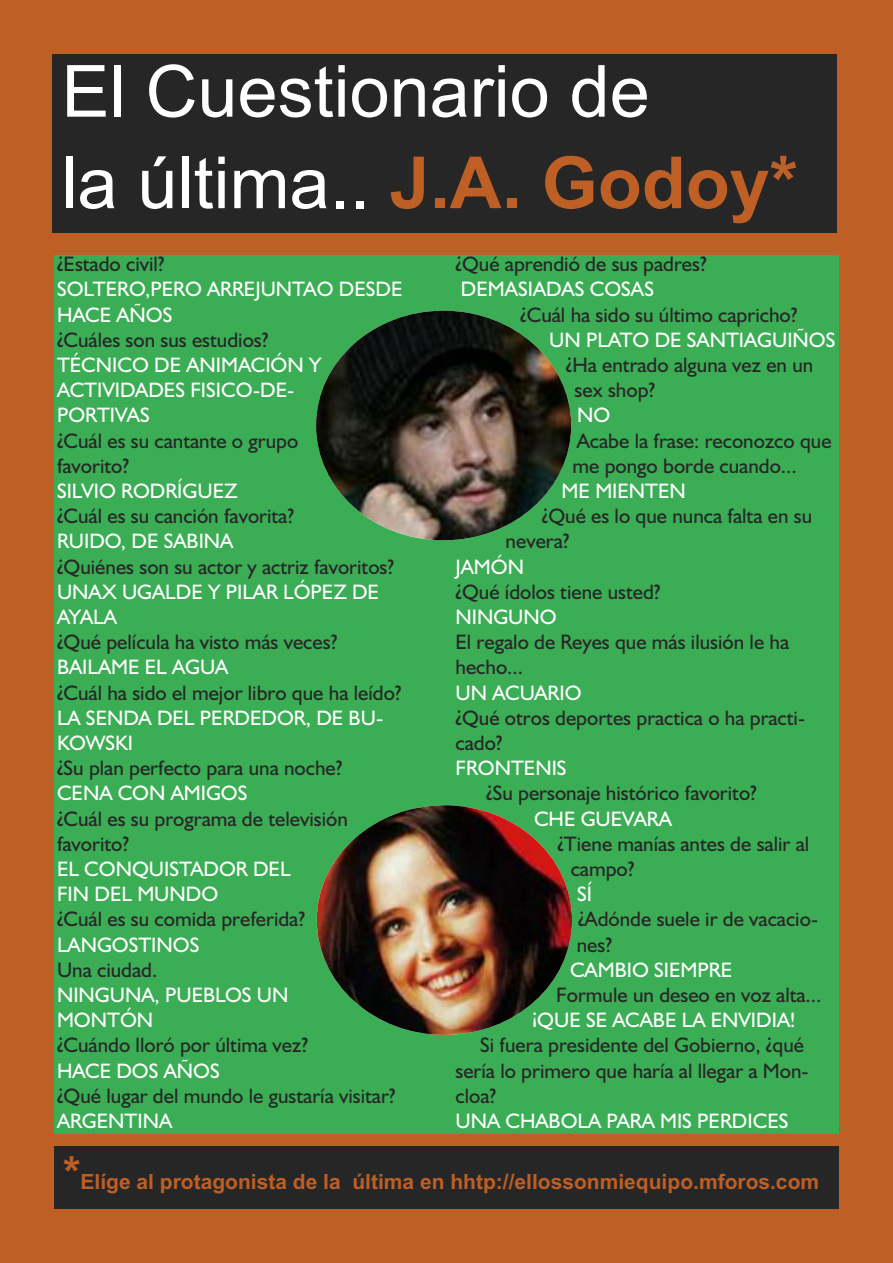
<style>
.page{position:relative;width:893px;height:1263px;background:#be5f25}
.page>*{position:absolute;margin:0;border:0;box-sizing:border-box;transform-origin:0 0}
.t1{font:72px/91.5px "Arial";color:#fff}
.t2{font:21px/25.2px "Humanist 521 BT";color:#272627}
.t3{font:21px/25.2px "Humanist 521 BT";color:#fff}
.t4{font:700 21px "Arial";color:#be5f25}
.s1{font-weight:700;color:#be5f25}
.s2{font-size:45px}
</style>
<div class="page">
<div style="left:54px;top:255px;width:785px;height:879px;background:#3bad55"></div>
<img style="left:317px;top:805px;width:255px;height:230px;border-radius:50%">
<img style="left:316px;top:311px;width:255px;height:229px;border-radius:50%">
<div style="left:52px;top:54px;width:785px;height:179px;background:#272627"></div>
<div style="left:54px;top:1147px;width:785px;height:62px;background:#272627"></div>
<h1 class="t1" style="left:62px;top:46px;width:738px">El Cuestionario de<br>la última.. <span class="s1">J.A. Godoy*</span></h1>
<p class="t2" style="left:57px;top:251px;width:109px">¿Estado civil?</p>
<p class="t3" style="left:57px;top:276px;width:347px">SOLTERO,PERO ARREJUNTAO DESDE<br>HACE AÑOS</p>
<p class="t2" style="left:57px;top:327px;width:213px">¿Cuáles son sus estudios?</p>
<p class="t3" style="left:57px;top:352px;width:266px">TÉCNICO DE ANIMACIÓN Y<br>ACTIVIDADES FISICO-DE-<br>PORTIVAS</p>
<p class="t2" style="left:57px;top:428px;width:243px">¿Cuál es su cantante o grupo favorito?</p>
<p class="t3" style="left:57px;top:478px;width:182px">SILVIO RODRÍGUEZ</p>
<p class="t2" style="left:57px;top:503px;width:238px">¿Cuál es su canción favorita?</p>
<p class="t3" style="left:57px;top:528px;width:178px">RUIDO, DE SABINA</p>
<p class="t2" style="left:57px;top:554px;width:339px">¿Quiénes son su actor y actriz favoritos?</p>
<p class="t3" style="left:57px;top:579px;width:324px">UNAX UGALDE Y PILAR LÓPEZ DE<br>AYALA</p>
<p class="t2" style="left:57px;top:629px;width:282px">¿Qué película ha visto más veces?</p>
<p class="t3" style="left:57px;top:654px;width:173px">BAILAME EL AGUA</p>
<p class="t2" style="left:57px;top:680px;width:346px">¿Cuál ha sido el mejor libro que ha leído?</p>
<p class="t3" style="left:57px;top:705px;width:328px">LA SENDA DEL PERDEDOR, DE BU-<br>KOWSKI</p>
<p class="t2" style="left:57px;top:755px;width:287px">¿Su plan perfecto para una noche?</p>
<p class="t3" style="left:57px;top:780px;width:192px">CENA CON AMIGOS</p>
<p class="t2" style="left:57px;top:806px;width:292px">¿Cuál es su programa de televisión favorito?</p>
<p class="t3" style="left:57px;top:856px;width:235px">EL CONQUISTADOR DEL<br>FIN DEL MUNDO</p>
<p class="t2" style="left:57px;top:906px;width:249px">¿Cuál es su comida preferida?</p>
<p class="t3" style="left:57px;top:932px;width:144px">LANGOSTINOS</p>
<p class="t2" style="left:57px;top:957px;width:102px">Una ciudad.</p>
<p class="t3" style="left:57px;top:982px;width:233px">NINGUNA, PUEBLOS UN<br>MONTÓN</p>
<p class="t2" style="left:57px;top:1032px;width:252px">¿Cuándo lloró por última vez?</p>
<p class="t3" style="left:57px;top:1058px;width:164px">HACE DOS AÑOS</p>
<p class="t2" style="left:57px;top:1083px;width:340px">¿Qué lugar del mundo le gustaría visitar?</p>
<p class="t3" style="left:57px;top:1108px;width:117px">ARGENTINA</p>
<p class="t2" style="left:455px;top:251px;width:253px">¿Qué aprendió de sus padres?</p>
<p class="t3" style="left:461px;top:276px;width:195px">DEMASIADAS COSAS</p>
<p class="t2" style="left:520px;top:302px;width:279px">¿Cuál ha sido su último capricho?</p>
<p class="t3" style="left:549px;top:327px;width:288px">UN PLATO DE SANTIAGUIÑOS</p>
<p class="t2" style="left:575px;top:352px;width:240px;text-indent:-9px">¿Ha entrado alguna vez en un sex shop?</p>
<p class="t3" style="left:577px;top:402px;width:35px">NO</p>
<p class="t2" style="left:572px;top:428px;width:261px">Acabe la frase: reconozco que me pongo borde cuando...</p>
<p class="t3" style="left:562px;top:478px;width:126px">ME MIENTEN</p>
<p class="t2" style="left:506px;top:503px;width:308px;text-indent:36px">¿Qué es lo que nunca falta en su nevera?</p>
<p class="t3" style="left:455px;top:554px;width:70px">JAMÓN</p>
<p class="t2" style="left:455px;top:579px;width:207px">¿Qué ídolos tiene usted?</p>
<p class="t3" style="left:455px;top:604px;width:103px">NINGUNO</p>
<p class="t2" style="left:455px;top:629px;width:335px">El regalo de Reyes que más ilusión le ha hecho...</p>
<p class="t3" style="left:455px;top:680px;width:128px">UN ACUARIO</p>
<p class="t2" style="left:455px;top:705px;width:351px">¿Qué otros deportes practica o ha practi&shy;cado?</p>
<p class="t3" style="left:455px;top:755px;width:113px">FRONTENIS</p>
<p class="t2" style="left:486px;top:780px;width:272px">¿Su personaje histórico favorito?</p>
<p class="t3" style="left:534px;top:806px;width:139px">CHE GUEVARA</p>
<p class="t2" style="left:571px;top:831px;width:240px;text-indent:-13px">¿Tiene manías antes de salir al campo?</p>
<p class="t3" style="left:577px;top:881px;width:16px">SÍ</p>
<p class="t2" style="left:577px;top:906px;width:243px">¿Adónde suele ir de vacacio&shy;nes?</p>
<p class="t3" style="left:570px;top:957px;width:164px">CAMBIO SIEMPRE</p>
<p class="t2" style="left:556px;top:982px;width:267px">Formule un deseo en voz alta...</p>
<p class="t3" style="left:532px;top:1007px;width:265px">¡QUE SE ACABE LA ENVIDIA!</p>
<p class="t2" style="left:455px;top:1032px;width:355px;text-indent:25px">Si fuera presidente del Gobierno, ¿qué sería lo primero que haría al llegar a Mon&shy;cloa?</p>
<p class="t3" style="left:455px;top:1108px;width:334px">UNA CHABOLA PARA MIS PERDICES</p>
<p class="t4" style="left:63px;top:1169px;width:758px"><span class="s2">*</span>Elíge al protagonista de la última en hhtp://ellossonmiequipo.mforos.com</p>
</div>
